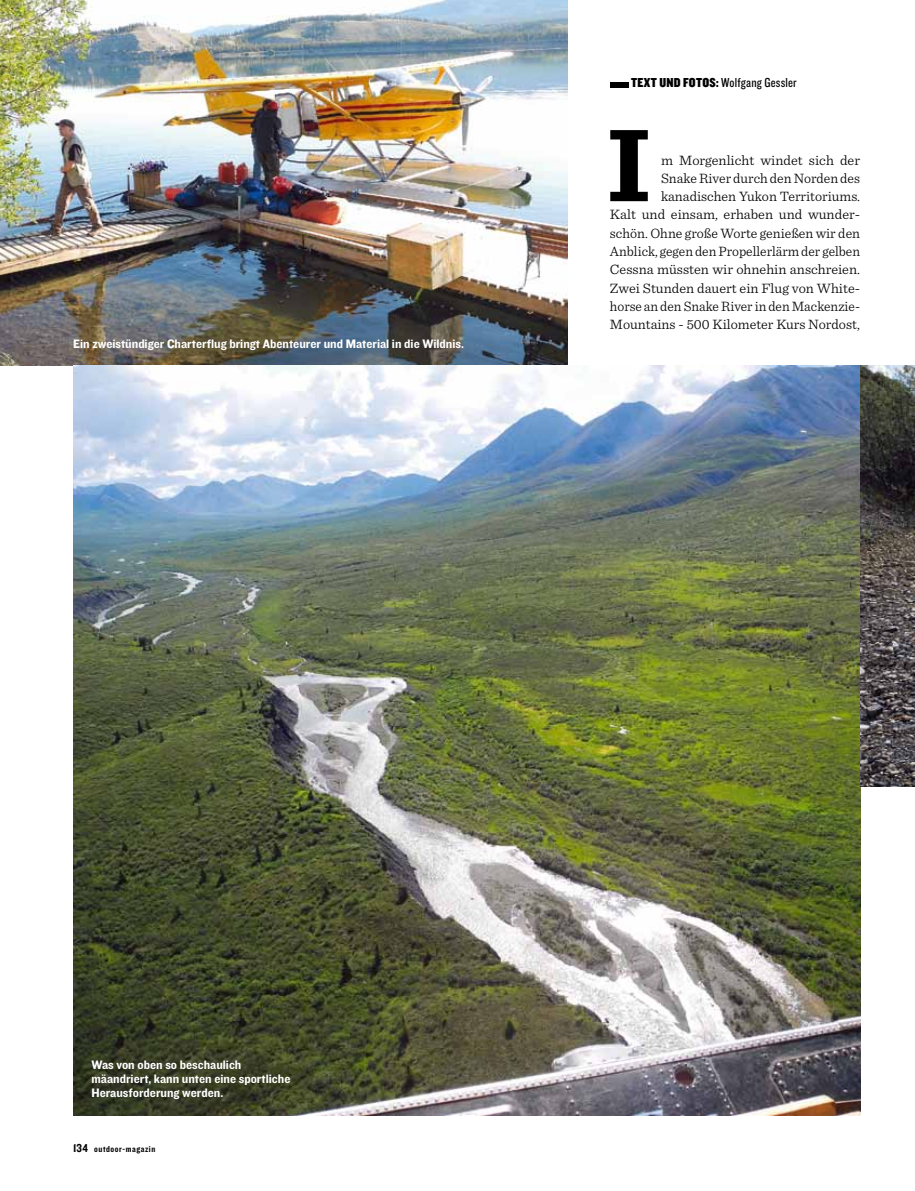
<style>
.page{position:relative;width:915px;height:1191px;background:#fff}
.page>*{position:absolute;margin:0;border:0;box-sizing:border-box;transform-origin:0 0}
.t1{font:700 108px "Sentinel";color:#000}
.t2{font:300 14.25px/18.3px "Sentinel";color:#000;text-align:right}
.t3{font:13.5px "Knockout HTF29 Junior Liteweight";letter-spacing:.015em;color:#000}
.t4{font:12.75px/14.2px "Knockout HTF51 Middleweight";color:#fff}
.t5{font:9px "Knockout HTF50 Welterweight";letter-spacing:.06em;color:#000}
.s1{font-family:"Knockout HTF70 Full Welterwt"}
.s2{font-size:12px}
</style>
<div class="page">
<img style="left:0;top:0;width:567px;height:366px">
<img style="left:73px;top:366px;width:786px;height:749px">
<img style="left:859px;top:366px;width:55px;height:420px">
<div style="left:610px;top:82px;width:18px;height:5px;background:#000"></div>
<p class="t4" style="left:73px;top:336px;width:392px">Ein zweistündiger Charterflug bringt Abenteurer und Material in die Wildnis.</p>
<p class="t3" style="left:631px;top:76px;width:167px"><span class="s1">TEXT UND FOTOS:</span> Wolfgang Gessler</p>
<h1 class="t1" style="left:606px;top:80px;width:47px">I</h1>
<p class="t2" style="left:609px;top:150px;width:251px">m Morgenlicht windet sich der<br>Snake River durch den Norden des kanadischen Yukon Territoriums.<br>Kalt und einsam, erhaben und wunder&shy;schön. Ohne große Worte genießen wir den Anblick, gegen den Propellerlärm der gelben Cessna müssten wir ohnehin anschreien.<br>Zwei Stunden dauert ein Flug von White&shy;horse an den Snake River in den Mackenzie-Mountains - 500 Kilometer Kurs Nordost,</p>
<p class="t4" style="left:91px;top:1058px;width:200px">Was von oben so beschaulich mäandriert, kann unten eine sportliche<br>Herausforderung werden.</p>
<p class="t5" style="left:73px;top:1144px;width:84px"><span class="s2">134</span> outdoor-magazin</p>
</div>
